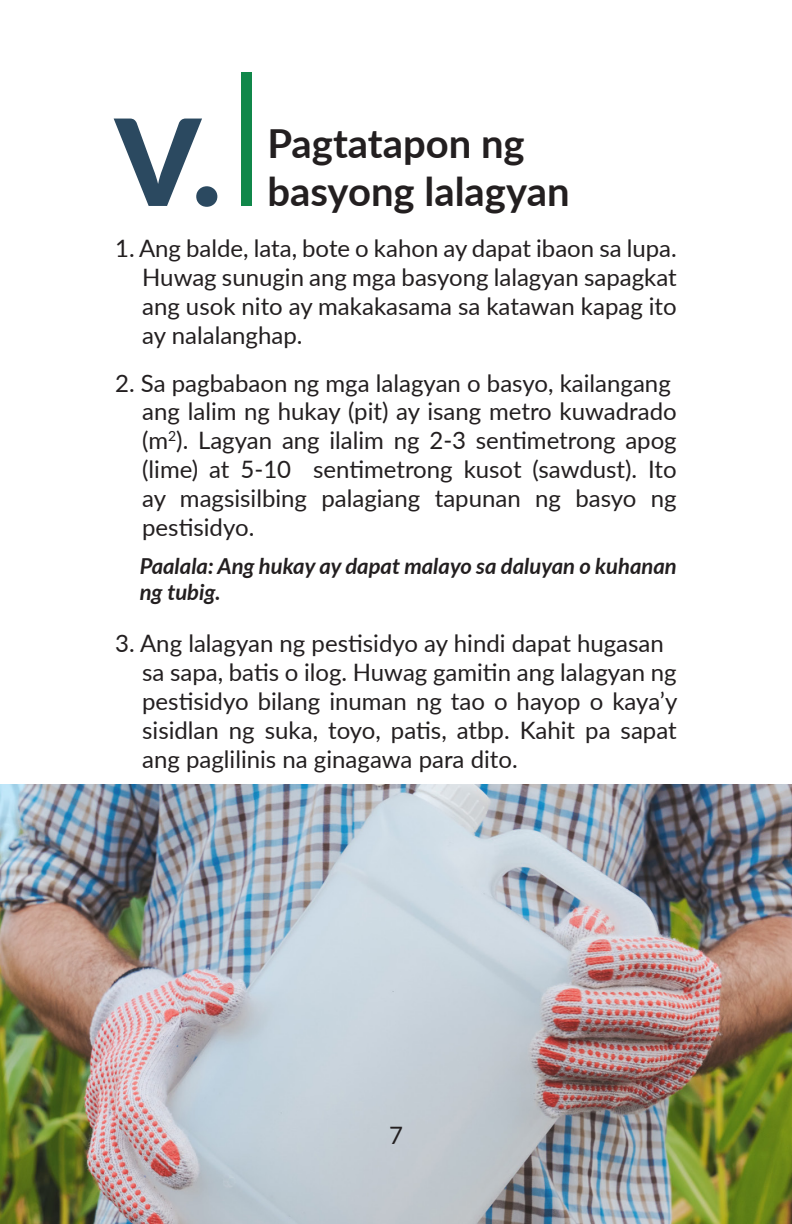
<style>
.page{position:relative;width:792px;height:1224px;background:#fff}
.page>*{position:absolute;margin:0;border:0;box-sizing:border-box;transform-origin:0 0}
.t1{font:900 120px "Lato";color:#2b4960}
.t2{font:700 40px "Lato";color:#231f20}
.t3{font:24px/28.8px "Lato";color:#231f20;text-align:justify}
.t4{font:italic 700 22px/26.4px "Lato";color:#231f20}
</style>
<div class="page">
<img style="left:0;top:785px;width:792px;height:439px">
<div style="left:241px;top:72px;width:11px;height:134px;background:#10874a"></div>
<p class="t1" style="left:115px;top:72px;width:107px">V.</p>
<p class="t2" style="left:267px;top:114px;width:259px">Pagtatapon ng</p>
<p class="t2" style="left:267px;top:162px;width:304px">basyong lalagyan</p>
<p class="t3" style="left:115px;top:233px;width:563px">1. Ang balde, lata, bote o kahon ay dapat ibaon sa lupa.</p>
<p class="t3" style="left:142px;top:262px;width:536px">Huwag sunugin ang mga basyong lalagyan sapagkat ang usok nito ay makakasama sa katawan kapag ito ay nalalanghap.</p>
<p class="t3" style="left:115px;top:367px;width:557px">2. Sa pagbabaon ng mga lalagyan o basyo, kailangang</p>
<p class="t3" style="left:142px;top:396px;width:536px">ang lalim ng hukay (pit) ay isang metro kuwadrado (m<sup>2</sup>). Lagyan ang ilalim ng 2-3 sentimetrong apog (lime) at 5-10 sentimetrong kusot (sawdust). Ito ay magsisilbing palagiang tapunan ng basyo ng pestisidyo.</p>
<p class="t4" style="left:140px;top:552px;width:539px">Paalala: Ang hukay ay dapat malayo sa daluyan o kuhanan ng tubig.</p>
<p class="t3" style="left:115px;top:628px;width:550px">3. Ang lalagyan ng pestisidyo ay hindi dapat hugasan</p>
<p class="t3" style="left:142px;top:657px;width:537px">sa sapa, batis o ilog. Huwag gamitin ang lalagyan ng pestisidyo bilang inuman ng tao o hayop o kaya’y sisidlan ng suka, toyo, patis, atbp. Kahit pa sapat ang paglilinis na ginagawa para dito.</p>
<p class="t3" style="left:389px;top:1120px;width:15px">7</p>
</div>
